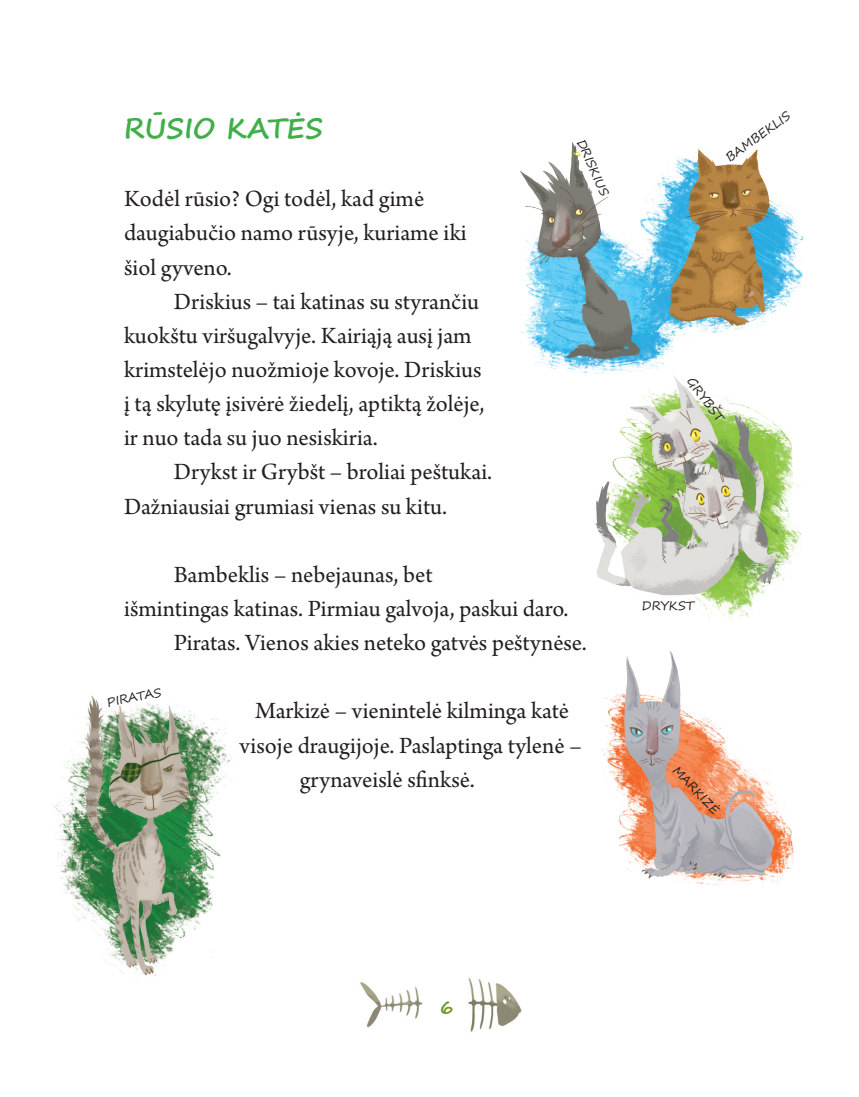
<style>
.page{position:relative;width:859px;height:1097px;background:#fff}
.page>*{position:absolute;margin:0;border:0;box-sizing:border-box;transform-origin:0 0}
.PAVADINIMAI{font:700 28px "Segoe Print";color:#40ae49}
.tekstas{font:24.5px/34.1px "Arno Pro";color:#231f20}
.t1{font:700 19.25px "Segoe Print";color:#729829}
.vardai{font:12.25px "Segoe Print";color:#231f20}
</style>
<div class="page">
<img style="left:360px;top:978px;width:162px;height:54px">
<img style="left:54px;top:695px;width:178px;height:281px">
<img style="left:520px;top:142px;width:283px;height:231px">
<img style="left:601px;top:651px;width:194px;height:235px">
<img style="left:587px;top:371px;width:214px;height:251px">
<p class="PAVADINIMAI" style="left:124px;top:102px;width:200px">RŪSIO KATĖS</p>
<p class="tekstas" style="left:124px;top:183px;width:344px">Kodėl rūsio? Ogi todėl, kad gimė daugiabučio namo rūsyje, kuriame iki šiol gyveno.</p>
<p class="tekstas" style="left:124px;top:285px;width:362px;text-indent:50px">Driskius – tai katinas su styrančiu kuokštu viršugalvyje. Kairiąją ausį jam krimstelėjo nuožmioje kovoje. Driskius į tą skylutę įsivėrė žiedelį, aptiktą žolėje, ir nuo tada su juo nesiskiria.</p>
<p class="tekstas" style="left:124px;top:456px;width:369px;text-indent:50px">Drykst ir Grybšt – broliai peštukai.<br>Dažniausiai grumiasi vienas su kitu.</p>
<p class="vardai" style="left:590px;top:135px;width:62px;rotate:66deg">DRISKIUS</p>
<p class="tekstas" style="left:124px;top:558px;width:445px;text-indent:50px">Bambeklis – nebejaunas, bet<br>išmintingas katinas. Pirmiau galvoja, paskui daro.</p>
<p class="tekstas" style="left:174px;top:627px;width:414px">Piratas. Vienos akies neteko gatvės peštynėse.</p>
<p class="vardai" style="left:720px;top:149px;width:77px;rotate:-35deg">BAMBEKLIS</p>
<p class="vardai" style="left:698px;top:372px;width:53px;rotate:53deg">GRYBŠT</p>
<p class="vardai" style="left:641px;top:594px;width:54px">DRYKST</p>
<p class="vardai" style="left:105px;top:691px;width:57px;rotate:-11deg">PIRATAS</p>
<p class="tekstas" style="left:255px;top:695px;width:315px">Markizė – vienintelė kilminga katė</p>
<p class="tekstas" style="left:239px;top:729px;width:343px">visoje draugijoje. Paslaptinga tylenė –</p>
<p class="tekstas" style="left:300px;top:763px;width:176px">grynaveislė sfinksė.</p>
<p class="vardai" style="left:683px;top:760px;width:62px;rotate:47deg">MARKIZĖ</p>
<p class="t1" style="left:440px;top:989px;width:15px">6</p>
</div>
